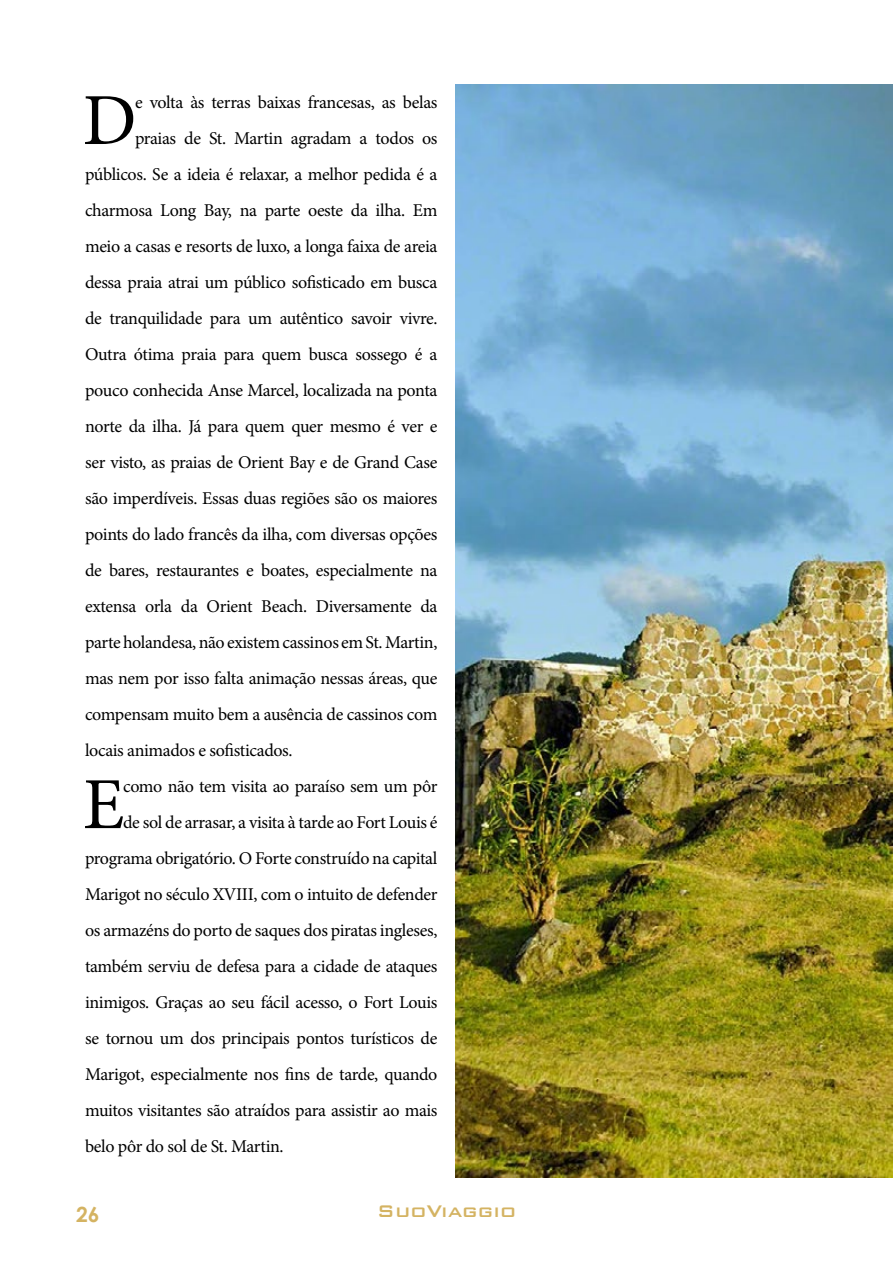
<style>
.page{position:relative;width:893px;height:1263px;background:#fff}
.page>*{position:absolute;margin:0;border:0;box-sizing:border-box;transform-origin:0 0}
.t1{font:73.35px "Minion Pro";color:#000}
.t2{font:500 22.5px "Bank Gothic BT";color:#d4b362}
.t3{font:700 21px "Century Gothic";color:#d4b362}
.t4{font:18px "Minion Pro";letter-spacing:-.02em;color:#000}
</style>
<div class="page">
<img style="left:455px;top:85px;width:438px;height:1093px">
<h1 class="t1" style="left:83px;top:71px;width:55px">D</h1>
<p class="t4" style="left:135px;top:90px;width:304px">e volta às terras baixas francesas, as belas</p>
<p class="t4" style="left:135px;top:126px;width:304px">praias de St. Martin agradam a todos os</p>
<p class="t4" style="left:85px;top:162px;width:354px">públicos. Se a ideia é relaxar, a melhor pedida é a</p>
<p class="t4" style="left:85px;top:198px;width:354px">charmosa Long Bay, na parte oeste da ilha. Em</p>
<p class="t4" style="left:85px;top:234px;width:354px">meio a casas e resorts de luxo, a longa faixa de areia</p>
<p class="t4" style="left:85px;top:270px;width:354px">dessa praia atrai um público sofisticado em busca</p>
<p class="t4" style="left:85px;top:306px;width:354px">de tranquilidade para um autêntico savoir vivre.</p>
<p class="t4" style="left:85px;top:342px;width:354px">Outra ótima praia para quem busca sossego é a</p>
<p class="t4" style="left:85px;top:378px;width:354px">pouco conhecida Anse Marcel, localizada na ponta</p>
<p class="t4" style="left:85px;top:414px;width:354px">norte da ilha. Já para quem quer mesmo é ver e</p>
<p class="t4" style="left:85px;top:450px;width:354px">ser visto, as praias de Orient Bay e de Grand Case</p>
<p class="t4" style="left:85px;top:486px;width:354px">são imperdíveis. Essas duas regiões são os maiores</p>
<p class="t4" style="left:85px;top:522px;width:354px">points do lado francês da ilha, com diversas opções</p>
<p class="t4" style="left:85px;top:558px;width:354px">de bares, restaurantes e boates, especialmente na</p>
<p class="t4" style="left:85px;top:594px;width:354px">extensa orla da Orient Beach. Diversamente da</p>
<p class="t4" style="left:85px;top:630px;width:354px">parte holandesa, não existem cassinos em St. Martin,</p>
<p class="t4" style="left:85px;top:666px;width:354px">mas nem por isso falta animação nessas áreas, que</p>
<p class="t4" style="left:85px;top:702px;width:354px">compensam muito bem a ausência de cassinos com</p>
<p class="t4" style="left:85px;top:738px;width:209px">locais animados e sofisticados.</p>
<h1 class="t1" style="left:83px;top:755px;width:43px">E</h1>
<p class="t4" style="left:123px;top:774px;width:316px">como não tem visita ao paraíso sem um pôr</p>
<p class="t4" style="left:123px;top:810px;width:316px">de sol de arrasar, a visita à tarde ao Fort Louis é</p>
<p class="t4" style="left:85px;top:846px;width:354px">programa obrigatório. O Forte construído na capital</p>
<p class="t4" style="left:85px;top:882px;width:354px">Marigot no século XVIII, com o intuito de defender</p>
<p class="t4" style="left:85px;top:918px;width:354px">os armazéns do porto de saques dos piratas ingleses,</p>
<p class="t4" style="left:85px;top:954px;width:354px">também serviu de defesa para a cidade de ataques</p>
<p class="t4" style="left:85px;top:990px;width:354px">inimigos. Graças ao seu fácil acesso, o Fort Louis</p>
<p class="t4" style="left:85px;top:1026px;width:354px">se tornou um dos principais pontos turísticos de</p>
<p class="t4" style="left:85px;top:1062px;width:354px">Marigot, especialmente nos fins de tarde, quando</p>
<p class="t4" style="left:85px;top:1098px;width:354px">muitos visitantes são atraídos para assistir ao mais</p>
<p class="t4" style="left:85px;top:1134px;width:200px">belo pôr do sol de St. Martin.</p>
<p class="t3" style="left:76px;top:1199px;width:25px">26</p>
<p class="t2" style="left:377px;top:1199px;width:141px">SuoViaggio</p>
</div>
